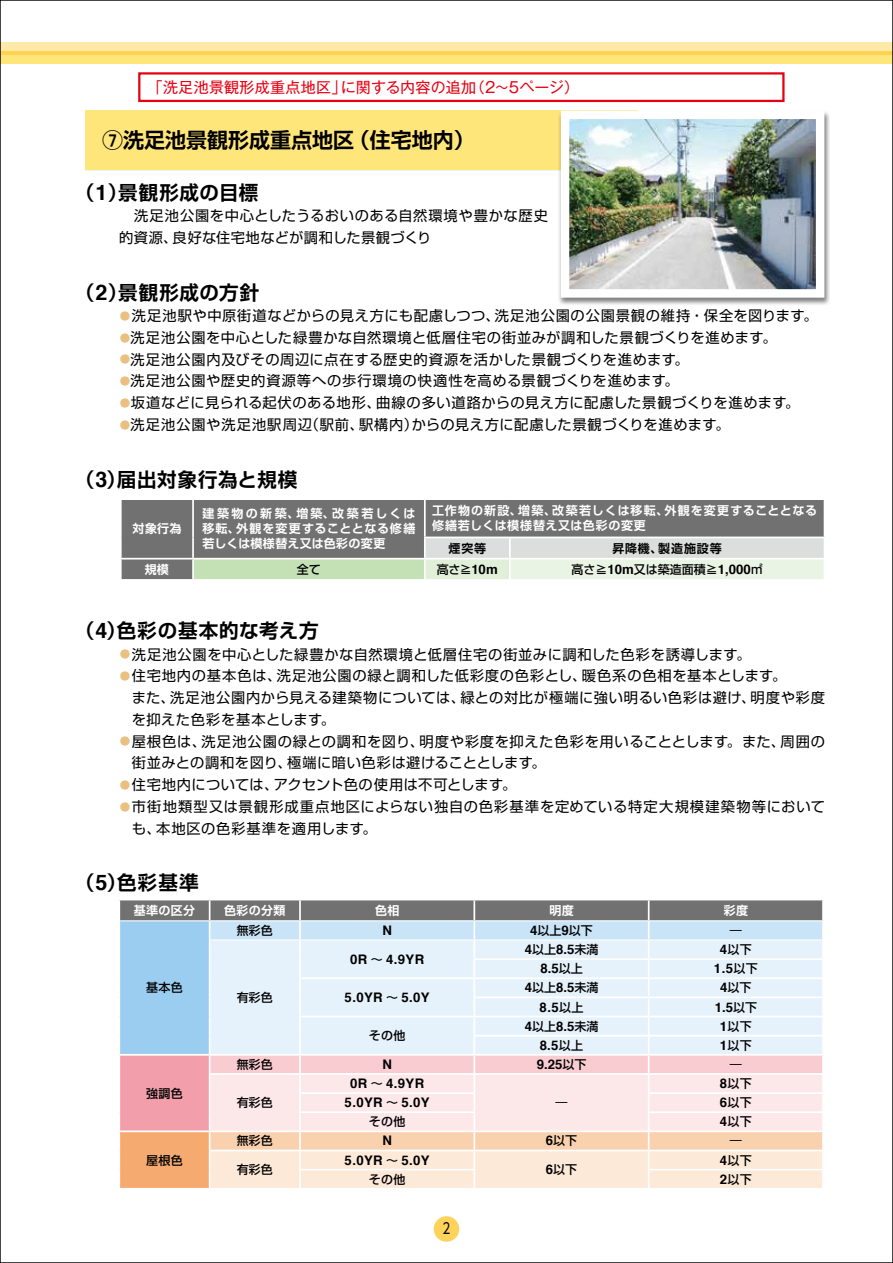
<style>
.page{position:relative;width:893px;height:1263px;background:#fff}
.page>*{position:absolute;margin:0;border:0;box-sizing:border-box;transform-origin:0 0}
.t1{font:700 21px "Shin Go Pro De";color:#000}
.t2{font:700 19.5px "Shin Go Pro De";letter-spacing:.04em;color:#000}
.t3{font:15px "Gothic MB101 Pro";letter-spacing:.02em;color:#e60012}
.t4{font:15px "UD Shin Go Pro";color:#000;scale:.8 1}
.t5{font:14.25px/21.8px "Shin Go Pro";letter-spacing:.045em;color:#000}
.t6{font:14.25px/21.8px "Shin Go Pro";letter-spacing:.065em;color:#000}
.t7{font:14.25px "Shin Go Pro";letter-spacing:.02em;color:#000}
.t8{font:700 13.2px "Helvetica";letter-spacing:.025em;color:#000}
.t9{font:700 12px/15px "Shin Go Pro De";letter-spacing:.055em;color:#fff;text-align:justify}
.t10{font:500 12px "Shin Go Pro";letter-spacing:.005em;color:#000}
.t11{font:700 12px "Shin Go Pro De";letter-spacing:.07em;color:#000}
.s1{font-family:"Helvetica";font-size:21.45px}
.s2{font-size:10.5px;color:#eac081}
.s3{font-family:"Helvetica";font-weight:700;font-size:13.2px}
.s4{font-family:"Shin Go Pro";font-weight:500;font-size:12px}
</style>
<div class="page">
<div style="left:0;top:51px;width:893px;height:13px;background:#ffe67a"></div>
<svg style="left:2px;top:43px;width:889px;height:12px;background:#ffe18b"></svg>
<div style="left:85px;top:111px;width:553px;height:59px;background:#ffe67a"></div>
<div style="left:122px;top:500px;width:702px;height:79px;background:#727171"></div>
<div style="left:193px;top:559px;width:232px;height:21px;background:#c4e1b6"></div>
<hr style="left:192px;top:500px;width:2px;height:37px;background:#fff">
<hr style="left:424px;top:500px;width:2px;height:36px;background:#fff">
<hr style="left:192px;top:537px;width:2px;height:21px;background:#fff">
<hr style="left:424px;top:536px;width:86px;height:2px;background:#fff">
<hr style="left:424px;top:538px;width:2px;height:20px;background:#fff">
<hr style="left:510px;top:536px;width:315px;height:2px;background:#fff">
<hr style="left:120px;top:558px;width:73px;height:1px;background:#fff">
<hr style="left:193px;top:558px;width:232px;height:1px;background:#fff">
<hr style="left:192px;top:559px;width:2px;height:20px;background:#fff">
<hr style="left:424px;top:559px;width:2px;height:20px;background:#fff">
<svg style="left:425px;top:538px;width:399px;height:41px;background:#e3e9e1"></svg>
<hr style="left:193px;top:579px;width:232px;height:2px;background:#fff">
<svg style="left:119px;top:899px;width:704px;height:290px;background:#e2dcde"></svg>
<div style="left:558px;top:110px;width:272px;height:197px;background:#000;opacity:.5"></div>
<img style="left:571px;top:121px;width:243px;height:167px">
<div style="left:561px;top:111px;width:263px;height:187px;border:9px solid #fff"></div>
<div style="left:434px;top:1216px;width:25px;height:26px;background:#fdd35c;border-radius:50%"></div>
<div style="left:138px;top:72px;width:646px;height:30px;border:2px solid #e60012"></div>
<p class="t3" style="left:148px;top:75px;width:433px">「洗足池景観形成重点地区」に関する内容の追加（2〜5ページ）</p>
<h1 class="t1" style="left:102px;top:123px;width:374px">⑦洗足池景観形成重点地区（住宅地内）</h1>
<h2 class="t2" style="left:75px;top:177px;width:185px">（<span class="s1">1</span>）景観形成の目標</h2>
<p class="t5" style="left:119px;top:203px;width:430px">　洗足池公園を中心としたうるおいのある自然環境や豊かな歴史的資源、良好な住宅地などが調和した景観づくり</p>
<h2 class="t2" style="left:75px;top:276px;width:206px">（<span class="s1">2</span>）景観形成の方針　</h2>
<p class="t5" style="left:120px;top:303px;width:699px"><span class="s2">●</span>洗足池駅や中原街道などからの見え方にも配慮しつつ、洗足池公園の公園景観の維持・保全を図ります。</p>
<p class="t5" style="left:120px;top:325px;width:658px"><span class="s2">●</span>洗足池公園を中心とした緑豊かな自然環境と低層住宅の街並みが調和した景観づくりを進めます。</p>
<p class="t5" style="left:120px;top:347px;width:570px"><span class="s2">●</span>洗足池公園内及びその周辺に点在する歴史的資源を活かした景観づくりを進めます。</p>
<p class="t5" style="left:120px;top:368px;width:560px"><span class="s2">●</span>洗足池公園や歴史的資源等への歩行環境の快適性を高める景観づくりを進めます。</p>
<p class="t5" style="left:120px;top:390px;width:681px"><span class="s2">●</span>坂道などに見られる起伏のある地形、曲線の多い道路からの見え方に配慮した景観づくりを進めます。</p>
<p class="t5" style="left:120px;top:412px;width:611px"><span class="s2">●</span>洗足池公園や洗足池駅周辺（駅前、駅構内）からの見え方に配慮した景観づくりを進めます。</p>
<h2 class="t2" style="left:75px;top:463px;width:223px">（<span class="s1">3</span>）届出対象行為と規模</h2>
<p class="t9" style="left:132px;top:520px;width:50px">対象行為</p>
<p class="t9" style="left:202px;top:505px;width:215px">建築物の新築、増築、改築若しくは移転、外観を変更することとなる修繕若しくは模様替え又は色彩の変更</p>
<p class="t9" style="left:432px;top:502px;width:387px">工作物の新設、増築、改築若しくは移転、外観を変更することとなる修繕若しくは模様替え又は色彩の変更</p>
<p class="t11" style="left:449px;top:538px;width:39px">煙突等</p>
<p class="t11" style="left:612px;top:538px;width:111px">昇降機、製造施設等</p>
<p class="t9" style="left:145px;top:560px;width:25px">規模</p>
<p class="t10" style="left:297px;top:559px;width:25px">全て</p>
<p class="t10" style="left:437px;top:559px;width:63px">高さ≧<span class="s3">10m</span></p>
<p class="t10" style="left:571px;top:559px;width:193px">高さ≧<span class="s3">10m</span>又は築造面積≧<span class="s3">1,000</span>㎡</p>
<h2 class="t2" style="left:75px;top:615px;width:245px">（<span class="s1">4</span>）色彩の基本的な考え方</h2>
<p class="t5" style="left:120px;top:642px;width:632px"><span class="s2">●</span>洗足池公園を中心とした緑豊かな自然環境と低層住宅の街並みに調和した色彩を誘導します。</p>
<p class="t5" style="left:132px;top:663px;width:695px;text-indent:-12px"><span class="s2">●</span>住宅地内の基本色は、洗足池公園の緑と調和した低彩度の色彩とし、暖色系の色相を基本とします。<br>また、洗足池公園内から見える建築物については、緑との対比が極端に強い明るい色彩は避け、明度や彩度を抑えた色彩を基本とします。</p>
<p class="t5" style="left:132px;top:729px;width:695px;text-indent:-12px"><span class="s2">●</span>屋根色は、洗足池公園の緑との調和を図り、明度や彩度を抑えた色彩を用いることとします。また、周囲の街並みとの調和を図り、極端に暗い色彩は避けることとします。</p>
<p class="t7" style="left:120px;top:773px;width:398px"><span class="s2">●</span>住宅地内については、アクセント色の使用は不可とします。</p>
<p class="t6" style="left:132px;top:794px;width:695px;text-indent:-12px"><span class="s2">●</span>市街地類型又は景観形成重点地区によらない独自の色彩基準を定めている特定大規模建築物等においても、本地区の色彩基準を適用します。</p>
<h2 class="t2" style="left:75px;top:867px;width:125px">（<span class="s1">5</span>）色彩基準</h2>
<p class="t9" style="left:134px;top:901px;width:63px">基準の区分</p>
<p class="t9" style="left:224px;top:901px;width:63px">色彩の分類</p>
<p class="t9" style="left:375px;top:901px;width:26px">色相</p>
<p class="t9" style="left:549px;top:901px;width:26px">明度</p>
<p class="t9" style="left:724px;top:901px;width:26px">彩度</p>
<p class="t10" style="left:237px;top:920px;width:38px">無彩色</p>
<p class="t8" style="left:382px;top:920px;width:11px">N</p>
<p class="t10" style="left:530px;top:920px;width:64px"><span class="s3">4</span>以上<span class="s3">9</span>以下</p>
<p class="t10" style="left:730px;top:920px;width:13px">―</p>
<p class="t10" style="left:146px;top:978px;width:38px">基本色</p>
<p class="t10" style="left:146px;top:1083px;width:38px">強調色</p>
<p class="t10" style="left:146px;top:1150px;width:38px">屋根色</p>
<p class="t10" style="left:237px;top:987px;width:38px">有彩色</p>
<p class="t8" style="left:350px;top:948px;width:76px">0R <span class="s4">～</span> 4.9YR</p>
<p class="t8" style="left:345px;top:987px;width:87px">5.0YR <span class="s4">～</span> 5.0Y</p>
<p class="t10" style="left:369px;top:1026px;width:38px">その他</p>
<p class="t8" style="left:525px;top:939px;width:75px">4<span class="s4">以上</span>8.5<span class="s4">未満</span></p>
<p class="t10" style="left:720px;top:939px;width:34px"><span class="s3">4</span>以下</p>
<p class="t8" style="left:540px;top:958px;width:44px">8.5<span class="s4">以上</span></p>
<p class="t8" style="left:714px;top:958px;width:45px">1.5<span class="s4">以下</span></p>
<p class="t8" style="left:525px;top:977px;width:75px">4<span class="s4">以上</span>8.5<span class="s4">未満</span></p>
<p class="t10" style="left:720px;top:978px;width:33px"><span class="s3">4</span>以下</p>
<p class="t8" style="left:540px;top:996px;width:45px">8.5<span class="s4">以上</span></p>
<p class="t8" style="left:715px;top:996px;width:44px">1.5<span class="s4">以下</span></p>
<p class="t8" style="left:525px;top:1015px;width:75px">4<span class="s4">以上</span>8.5<span class="s4">未満</span></p>
<p class="t10" style="left:720px;top:1016px;width:34px"><span class="s3">1</span>以下</p>
<p class="t8" style="left:540px;top:1034px;width:45px">8.5<span class="s4">以上</span></p>
<p class="t10" style="left:720px;top:1035px;width:34px"><span class="s3">1</span>以下</p>
<p class="t10" style="left:237px;top:1054px;width:38px">無彩色</p>
<p class="t8" style="left:382px;top:1054px;width:11px">N</p>
<p class="t8" style="left:537px;top:1054px;width:51px">9.25<span class="s4">以下</span></p>
<p class="t10" style="left:730px;top:1054px;width:13px">―</p>
<p class="t10" style="left:237px;top:1093px;width:38px">有彩色</p>
<p class="t10" style="left:720px;top:1074px;width:34px"><span class="s3">8</span>以下</p>
<p class="t8" style="left:350px;top:1073px;width:76px">0R <span class="s4">～</span> 4.9YR</p>
<p class="t8" style="left:345px;top:1092px;width:87px">5.0YR <span class="s4">～</span> 5.0Y</p>
<p class="t10" style="left:720px;top:1093px;width:34px"><span class="s3">6</span>以下</p>
<p class="t10" style="left:369px;top:1112px;width:38px">その他</p>
<p class="t10" style="left:720px;top:1112px;width:34px"><span class="s3">4</span>以下</p>
<p class="t10" style="left:555px;top:1093px;width:13px">―</p>
<p class="t10" style="left:237px;top:1131px;width:38px">無彩色</p>
<p class="t8" style="left:382px;top:1130px;width:11px">N</p>
<p class="t10" style="left:546px;top:1131px;width:33px"><span class="s3">6</span>以下</p>
<p class="t10" style="left:730px;top:1131px;width:13px">―</p>
<p class="t10" style="left:237px;top:1160px;width:38px">有彩色</p>
<p class="t10" style="left:720px;top:1150px;width:34px"><span class="s3">4</span>以下</p>
<p class="t8" style="left:345px;top:1149px;width:87px">5.0YR <span class="s4">～</span> 5.0Y</p>
<p class="t10" style="left:546px;top:1160px;width:33px"><span class="s3">6</span>以下</p>
<p class="t10" style="left:369px;top:1169px;width:38px">その他</p>
<p class="t10" style="left:720px;top:1169px;width:34px"><span class="s3">2</span>以下</p>
<p class="t4" style="left:442px;top:1216px;width:11px">2</p>
</div>
